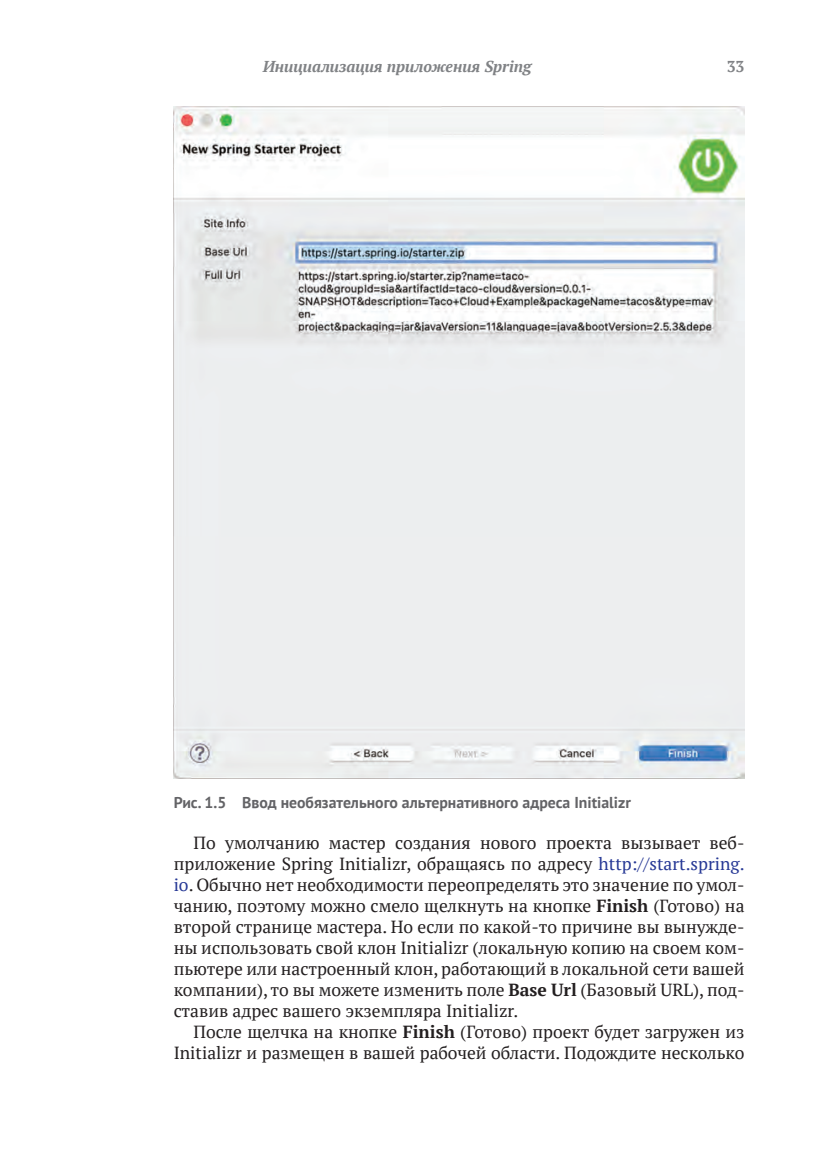
<style>
.page{position:relative;width:819px;height:1166px;background:#fff}
.page>*{position:absolute;margin:0;border:0;box-sizing:border-box;transform-origin:0 0}
.t1{font:17.5px "PT Serif";color:#231f20}
.t2{font:700 15.75px "PT Sans";color:#636366}
.t3{font:italic 700 15.75px "PT Serif";color:#808285}
.t4{font:700 15.75px "PT Serif";color:#808285}
.s1{color:#263895}
.s2{font-weight:700}
</style>
<div class="page">
<img style="left:174px;top:107px;width:570px;height:672px">
<p class="t3" style="left:263px;top:56px;width:270px">Инициализация приложения Spring</p>
<p class="t4" style="left:726px;top:56px;width:19px">33</p>
<p class="t2" style="left:174px;top:792px;width:458px">Рис. 1.5 Ввод необязательного альтернативного адреса Initializr</p>
<p class="t1" style="left:193px;top:831px;width:552px">По умолчанию мастер создания нового проекта вызывает веб-</p>
<p class="t1" style="left:174px;top:852px;width:572px">приложение Spring Initializr, обращаясь по адресу <span class="s1">http://start.spring.</span></p>
<p class="t1" style="left:174px;top:873px;width:572px"><span class="s1">io</span>. Обычно нет необходимости переопределять это значение по умол-</p>
<p class="t1" style="left:174px;top:894px;width:572px">чанию, поэтому можно смело щелкнуть на кнопке <span class="s2">Finish</span> (Готово) на</p>
<p class="t1" style="left:174px;top:915px;width:572px">второй странице мастера. Но если по какой-то причине вы вынужде-</p>
<p class="t1" style="left:174px;top:936px;width:572px">ны использовать свой клон Initializr (локальную копию на своем ком-</p>
<p class="t1" style="left:174px;top:957px;width:572px">пьютере или настроенный клон, работающий в локальной сети вашей</p>
<p class="t1" style="left:174px;top:978px;width:572px">компании), то вы можете изменить поле <span class="s2">Base Url</span> (Базовый URL), под-</p>
<p class="t1" style="left:174px;top:999px;width:346px">ставив адрес вашего экземпляра Initializr.</p>
<p class="t1" style="left:193px;top:1020px;width:552px">После щелчка на кнопке <span class="s2">Finish</span> (Готово) проект будет загружен из</p>
<p class="t1" style="left:174px;top:1041px;width:572px">Initializr и размещен в вашей рабочей области. Подождите несколько</p>
</div>
